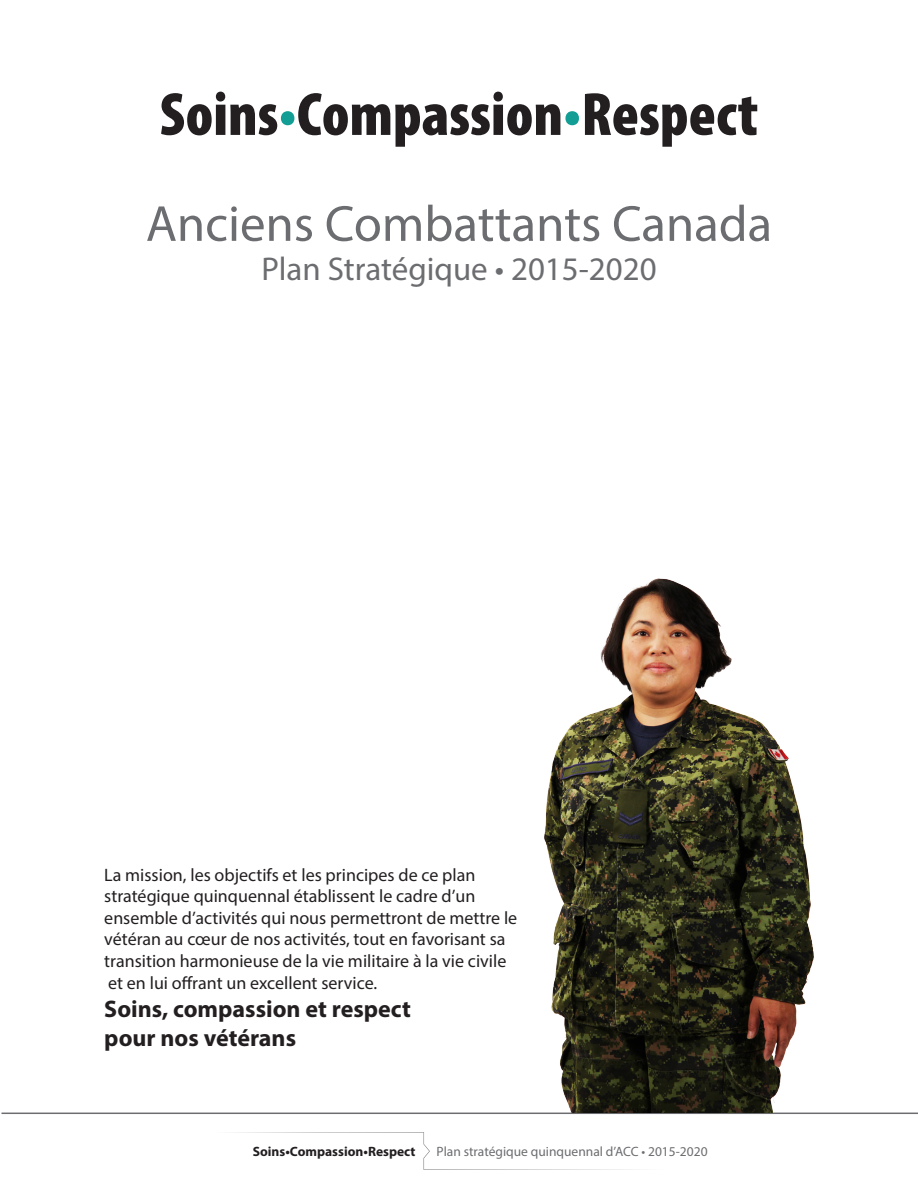
<style>
.page{position:relative;width:918px;height:1188px;background:#fff}
.page>*{position:absolute;margin:0;border:0;box-sizing:border-box;transform-origin:0 0}
.t1{font:900 condensed 61.5px "Myriad Pro";color:#231f20}
.t2{font:51px "Myriad Pro";color:#6c6d70}
.t3{font:33px "Myriad Pro";color:#6c6d70}
.body{font:700 24px/28.8px "Myriad Pro";color:#231f20}
.body-2{font:18px/21.6px "Myriad Pro";color:#231f20}
.t4{font:13.5px "Myriad Pro";color:#6c6d70}
.t5{font:700 13.5px "Myriad Pro";color:#231f20}
.s1{color:#129e95}
</style>
<div class="page">
<hr style="left:2px;top:1113px;width:916px;height:1px;background:#6c6d70">
<svg style="left:236px;top:1132px;width:395px;height:38px"></svg>
<img style="left:459px;top:578px;width:387px;height:535px">
<p class="t1" style="left:160px;top:75px;width:600px">Soins<span class="s1">•</span>Compassion<span class="s1">•</span>Respect</p>
<p class="t2" style="left:146px;top:192px;width:628px">Anciens Combattants Canada</p>
<p class="t3" style="left:261px;top:249px;width:397px">Plan Stratégique • 2015-2020</p>
<p class="body-2" style="left:104px;top:863px;width:414px">La mission, les objectifs et les principes de ce plan stratégique quinquennal établissent le cadre d’un ensemble d’activités qui nous permettront de mettre le vétéran au cœur de nos activités, tout en favorisant sa transition harmonieuse de la vie militaire à la vie civile et en lui offrant un excellent service.</p>
<p class="body" style="left:104px;top:994px;width:308px">Soins, compassion et respect pour nos vétérans</p>
<p class="t5" style="left:253px;top:1142px;width:164px">Soins•Compassion•Respect</p>
<p class="t4" style="left:437px;top:1143px;width:273px">Plan stratégique quinquennal d’ACC • 2015-2020</p>
</div>
